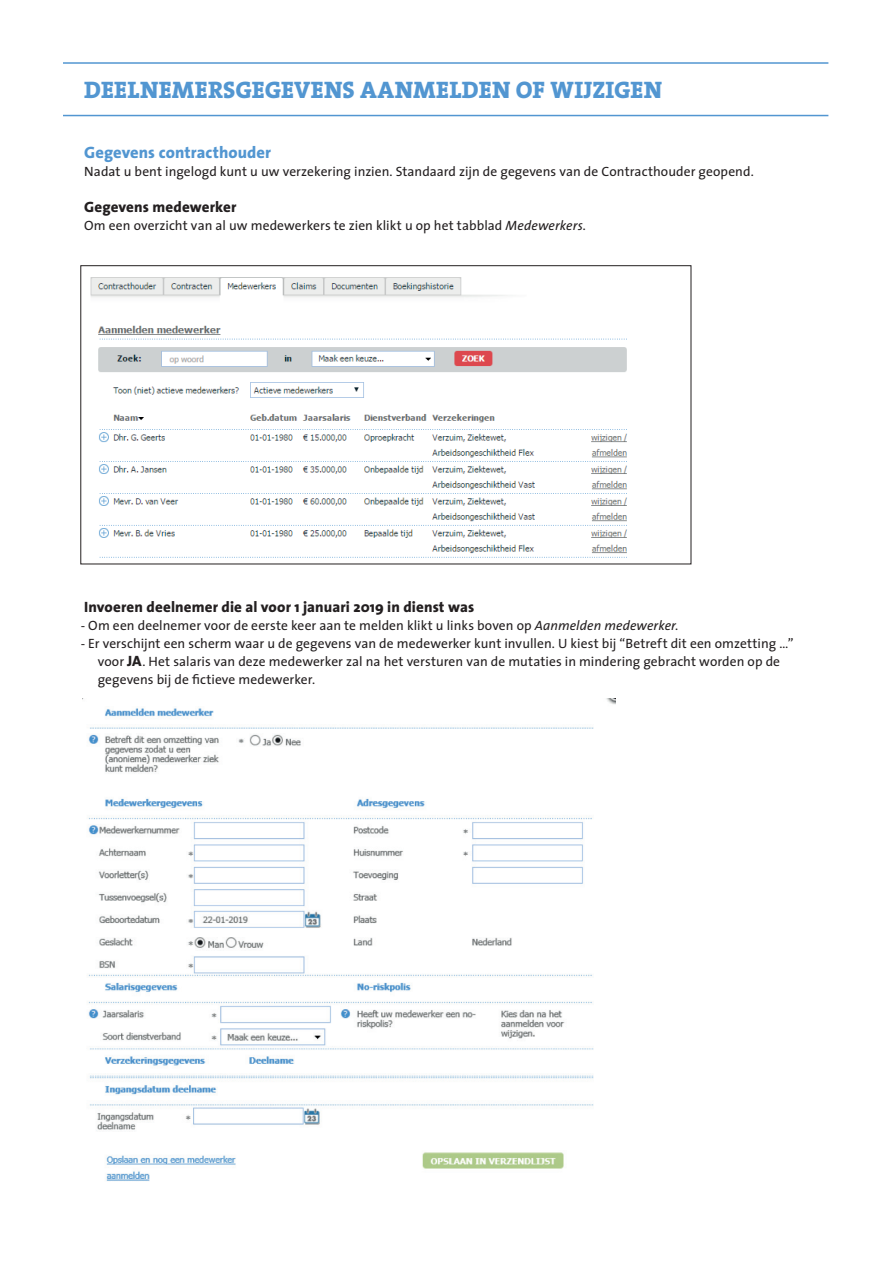
<style>
.page{position:relative;width:893px;height:1263px;background:#fff}
.page>*{position:absolute;margin:0;border:0;box-sizing:border-box;transform-origin:0 0}
.t1{font:24px "The Serif Extra Bold Caps";letter-spacing:.015em;color:#5296d1}
.t2{font:800 16.5px "The Sans";letter-spacing:.005em;color:#5296d1}
.t3{font:800 15px "The Sans";letter-spacing:.01em;color:#231f20}
.t4{font:13.5px/18px "The Sans";letter-spacing:.005em;color:#231f20}
.s1{font-style:italic}
.s2{font-weight:800;font-size:15px}
</style>
<div class="page">
<hr style="left:63px;top:62px;width:765px;height:2px;background:#5296d1">
<hr style="left:63px;top:115px;width:765px;height:1px;background:#5296d1">
<img style="left:90px;top:277px;width:537px;height:281px">
<img style="left:88px;top:699px;width:528px;height:482px">
<h1 class="t1" style="left:84px;top:69px;width:579px">DEELNEMERSGEGEVENS AANMELDEN OF WIJZIGEN</h1>
<p class="t2" style="left:84px;top:139px;width:188px">Gegevens contracthouder</p>
<p class="t4" style="left:84px;top:162px;width:671px">Nadat u bent ingelogd kunt u uw verzekering inzien. Standaard zijn de gegevens van de Contracthouder geopend.</p>
<p class="t3" style="left:84px;top:195px;width:154px">Gegevens medewerker</p>
<p class="t4" style="left:84px;top:216px;width:503px">Om een overzicht van al uw medewerkers te zien klikt u op het tabblad <span class="s1">Medewerkers.</span></p>
<p class="t3" style="left:84px;top:591px;width:135px">Invoeren deelnemer</p>
<p class="t4" style="left:84px;top:612px;width:609px">- Om een deelnemer voor de eerste keer aan te melden klikt u links boven op <span class="s1">Aanmelden medewerker</span>.</p>
<p class="t4" style="left:101px;top:630px;width:705px;text-indent:-17px">- Er verschijnt een scherm waar u de gegevens van de medewerker kunt invullen. De velden met een * zijn altijd verplicht.<br>Afhankelijk van de soort verzekering kan het BSN en adres ook verplicht zijn.</p>
<p class="t3" style="left:84px;top:594px;width:392px">Invoeren deelnemer die al voor 1 januari 2019 in dienst was</p>
<p class="t4" style="left:81px;top:616px;width:599px">- Om een deelnemer voor de eerste keer aan te melden klikt u links boven op <span class="s1">Aanmelden medewerker</span>.</p>
<p class="t4" style="left:98px;top:634px;width:697px;text-indent:-17px">- Er verschijnt een scherm waar u de gegevens van de medewerker kunt invullen. U kiest bij “Betreft dit een omzetting …” voor <span class="s2">JA</span>. Het salaris van deze medewerker zal na het versturen van de mutaties in mindering gebracht worden op de gegevens bij de fictieve medewerker.</p>
</div>
